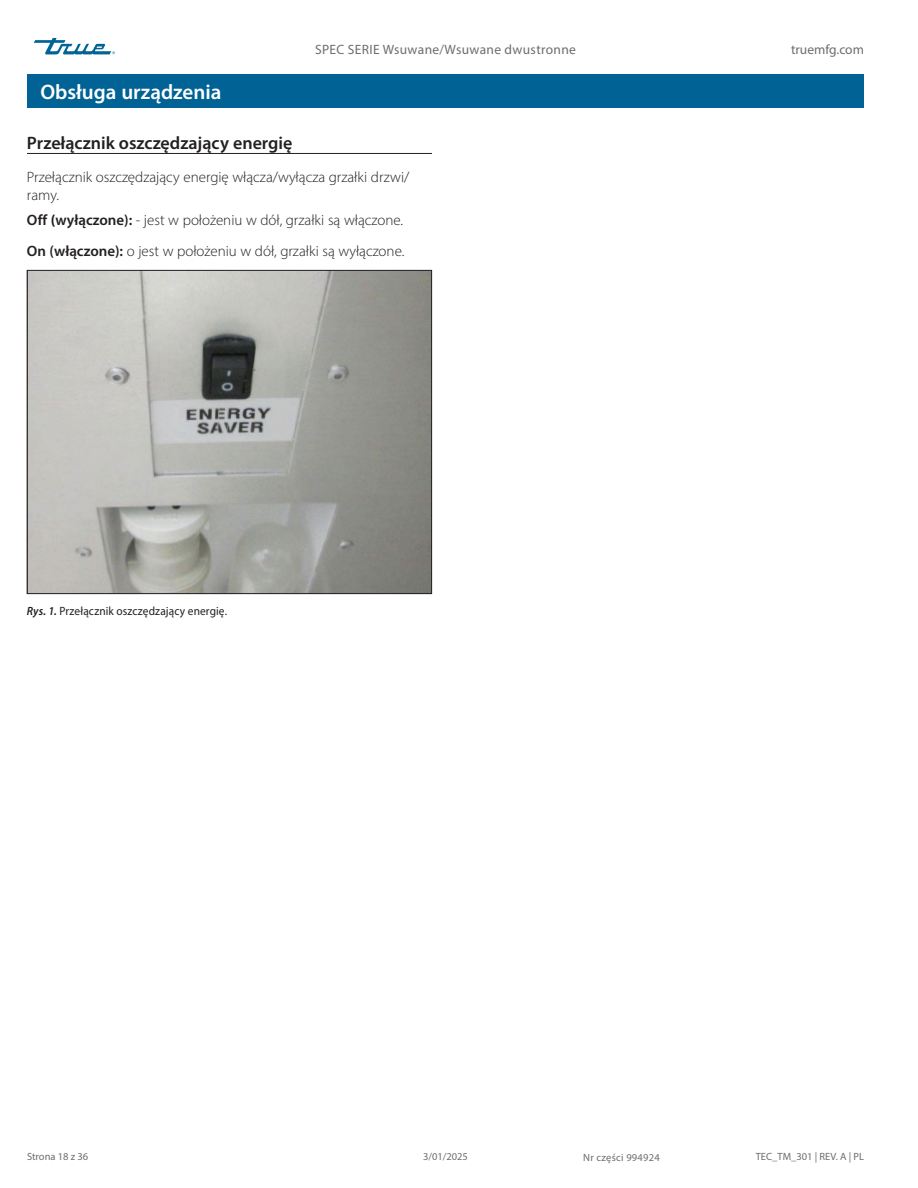
<style>
.page{position:relative;width:918px;height:1188px;background:#fff}
.page>*{position:absolute;margin:0;border:0;box-sizing:border-box;transform-origin:0 0}
.Title_bar_Page_header{font:600 21px "Myriad Pro";color:#fff}
.Subhead_underscore_H1{font:600 18px "Myriad Pro";color:#231f20}
.Body_Text_light_Normal{font:300 15px "Myriad Pro";color:#231f20}
.Subhead_NO_underscore_H2{font:300 15px/18px "Myriad Pro";color:#231f20}
.t1{font:13.5px "Myriad Pro";letter-spacing:.025em;color:#6c6d70}
.t2{font:13.5px "Myriad Pro";color:#6c6d70}
.Caption_FIG_Regular{font:12px "Myriad Pro";letter-spacing:.01em;color:#231f20;scale:.95 1}
.t3{font:10.5px "Myriad Pro";color:#6c6d70}
.t4{font:10.5px "Myriad Pro";letter-spacing:.025em;color:#6c6d70}
.s1{font-weight:600}
.s2{font-weight:700}
.s3{font-weight:600;font-style:italic}
</style>
<div class="page">
<svg style="left:34px;top:38px;width:81px;height:16px"></svg>
<div style="left:27px;top:74px;width:837px;height:34px;background:#016395"></div>
<hr style="left:27px;top:153px;width:405px;height:1px;background:#231f20">
<img style="left:29px;top:272px;width:401px;height:320px">
<div style="left:27px;top:270px;width:405px;height:324px;border:1px solid #231f20"></div>
<p class="Title_bar_Page_header" style="left:40px;top:79px;width:182px">Obsługa urządzenia</p>
<p class="Subhead_underscore_H1" style="left:27px;top:131px;width:267px">Przełącznik oszczędzający energię</p>
<p class="t1" style="left:315px;top:42px;width:262px">SPEC SERIE Wsuwane/Wsuwane dwustronne</p>
<p class="t2" style="left:791px;top:42px;width:74px">truemfg.com</p>
<p class="Subhead_NO_underscore_H2" style="left:27px;top:168px;width:384px">Przełącznik oszczędzający energię włącza/wyłącza grzałki drzwi/ ramy.</p>
<p class="Body_Text_light_Normal" style="left:27px;top:211px;width:378px"><span class="s1">Off</span> <span class="s2">(</span><span class="s1">wyłączone):</span> - jest w położeniu w dół, grzałki są włączone.</p>
<p class="Body_Text_light_Normal" style="left:27px;top:242px;width:379px"><span class="s1">On (włączone):</span> o jest w położeniu w dół, grzałki są wyłączone.</p>
<p class="Caption_FIG_Regular" style="left:27px;top:604px;width:212px"><span class="s3">Rys. 1.</span> Przełącznik oszczędzający energię.</p>
<p class="t3" style="left:27px;top:1150px;width:63px">Strona 18 z 36</p>
<p class="t3" style="left:423px;top:1150px;width:46px">3/01/2025</p>
<p class="t4" style="left:583px;top:1151px;width:78px">Nr części 994924</p>
<p class="t3" style="left:756px;top:1150px;width:110px">TEC_TM_301 | REV. A | PL</p>
</div>
